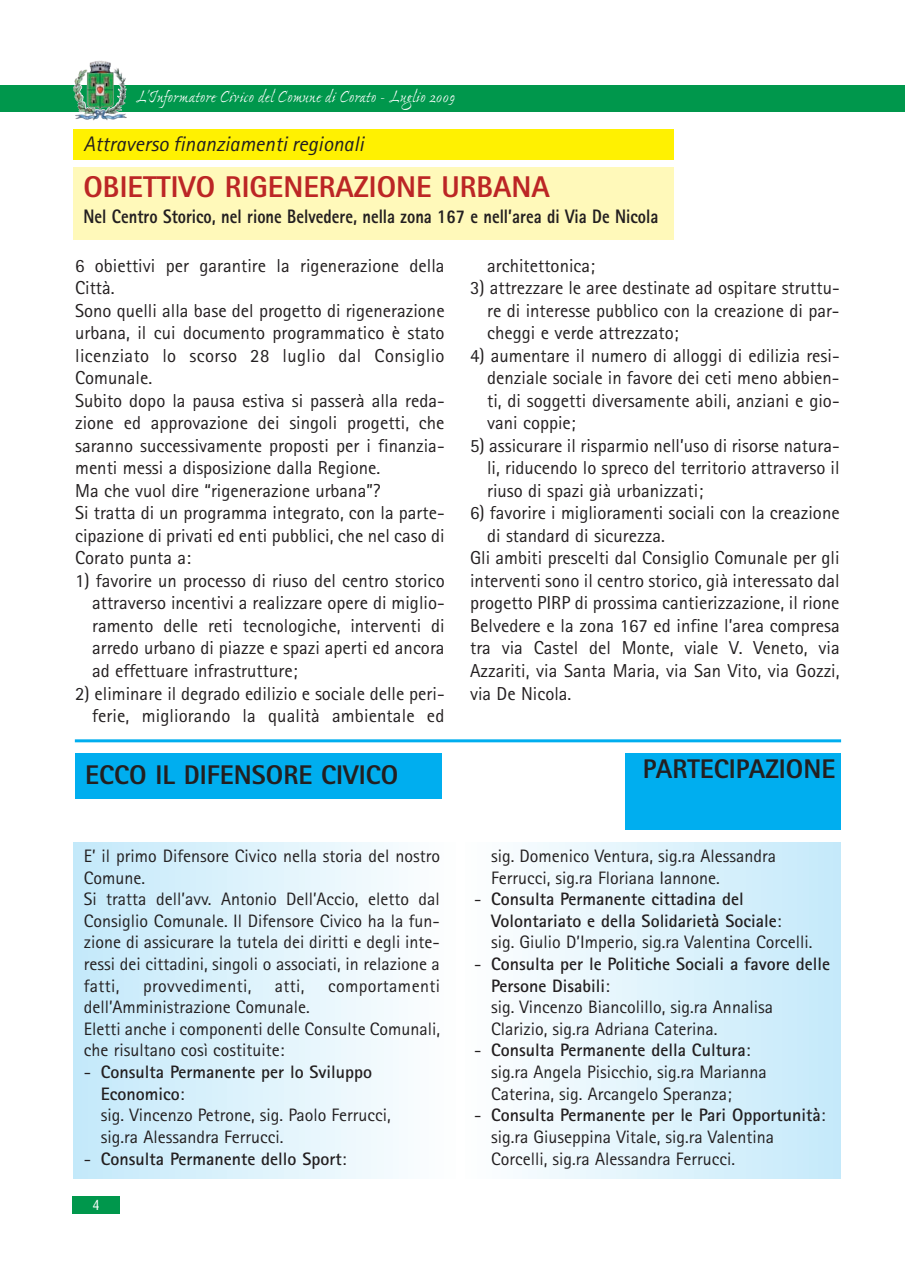
<style>
.page{position:relative;width:905px;height:1273px;background:#fff}
.page>*{position:absolute;margin:0;border:0;box-sizing:border-box;transform-origin:0 0}
.t1{font:800 30px "Rotis Sans Serif";color:#bc2625}
.t2{font:800 27px "Rotis Sans Serif";color:#231f20}
.t3{font:italic 21px "Rotis Sans Serif";color:#231f20}
.t4{font:800 19.5px "Rotis Sans Serif";color:#231f20;scale:.85 1}
.t5{font:18.75px/22.5px "Rotis Sans Serif";color:#231f20;text-align:justify}
.t6{font:18px/21.6px "Rotis Sans Serif";color:#231f20}
.t7{font:700 18px/21.6px "Rotis Sans Serif";color:#231f20}
.t8{font:18px "Ex Ponto MM Os F.290.wt";letter-spacing:-.01em;color:#fff}
.t9{font:18px "Rotis Sans Serif";letter-spacing:.02em;color:#231f20}
.t10{font:condensed 13.5px "Helvetica";color:#fff}
.s1{font-weight:700}
.s2{font-weight:400}
</style>
<div class="page">
<div style="left:72px;top:1196px;width:48px;height:17px;background:#00974c"></div>
<div style="left:0;top:85px;width:905px;height:26px;background:#00974c"></div>
<img style="left:73px;top:69px;width:15px;height:33px">
<div style="left:73px;top:129px;width:601px;height:30px;background:#fff101"></div>
<svg style="left:74px;top:842px;width:766px;height:336px"></svg>
<hr style="left:75px;top:739px;width:766px;height:3px;background:#00aeef">
<div style="left:74px;top:167px;width:600px;height:72px;background:#fff9ba"></div>
<div style="left:625px;top:753px;width:216px;height:76px;background:#00aeef"></div>
<div style="left:75px;top:753px;width:366px;height:46px;background:#00aeef"></div>
<p class="t8" style="left:136px;top:89px;width:320px">L’Informatore Civico del Comune di Corato - Luglio 2009</p>
<p class="t3" style="left:83px;top:136px;width:282px">Attraverso finanziamenti regionali</p>
<h1 class="t1" style="left:84px;top:176px;width:468px">OBIETTIVO RIGENERAZIONE URBANA</h1>
<p class="t4" style="left:84px;top:209px;width:678px">Nel Centro Storico, nel rione Belvedere, nella zona 167 e nell’area di Via De Nicola</p>
<p class="t5" style="left:75px;top:256px;width:371px;text-align:left">6 obiettivi per garantire la rigenerazione della Città.<br>Sono quelli alla base del progetto di rigenerazione urbana, il cui documento programmatico è stato licenziato lo scorso 28 luglio dal Consiglio Comunale.<br>Subito dopo la pausa estiva si passerà alla reda&shy;zione ed approvazione dei singoli progetti, che saranno successivamente proposti per i finanzia&shy;menti messi a disposizione dalla Regione.<br>Ma che vuol dire “rigenerazione urbana”?<br>Si tratta di un programma integrato, con la parte&shy;cipazione di privati ed enti pubblici, che nel caso di Corato punta a:</p>
<p class="t5" style="left:92px;top:571px;width:354px;text-indent:-17px">1) favorire un processo di riuso del centro storico attraverso incentivi a realizzare opere di miglio&shy;ramento delle reti tecnologiche, interventi di arredo urbano di piazze e spazi aperti ed ancora ad effettuare infrastrutture;</p>
<p class="t5" style="left:75px;top:683px;width:371px;text-align:right">2) eliminare il degrado edilizio e sociale delle peri&shy;ferie, migliorando la qualità ambientale ed</p>
<p class="t5" style="left:487px;top:256px;width:109px">architettonica;</p>
<p class="t5" style="left:487px;top:278px;width:354px;text-indent:-17px">3) attrezzare le aree destinate ad ospitare struttu&shy;re di interesse pubblico con la creazione di par&shy;cheggi e verde attrezzato;</p>
<p class="t5" style="left:487px;top:346px;width:354px;text-indent:-17px">4) aumentare il numero di alloggi di edilizia resi&shy;denziale sociale in favore dei ceti meno abbien&shy;ti, di soggetti diversamente abili, anziani e gio&shy;vani coppie;</p>
<p class="t5" style="left:487px;top:436px;width:354px;text-indent:-17px">5) assicurare il risparmio nell’uso di risorse natura&shy;li, riducendo lo spreco del territorio attraverso il riuso di spazi già urbanizzati;</p>
<p class="t5" style="left:470px;top:503px;width:371px">6) favorire i miglioramenti sociali con la creazione</p>
<p class="t5" style="left:487px;top:526px;width:179px">di standard di sicurezza.</p>
<p class="t5" style="left:470px;top:548px;width:371px">Gli ambiti prescelti dal Consiglio Comunale per gli</p>
<p class="t5" style="left:470px;top:571px;width:371px">interventi sono il centro storico, già interessato dal</p>
<p class="t5" style="left:470px;top:593px;width:371px">progetto PIRP di prossima cantierizzazione, il rione</p>
<p class="t5" style="left:470px;top:616px;width:371px">Belvedere e la zona 167 ed infine l’area compresa</p>
<p class="t5" style="left:470px;top:638px;width:371px">tra via Castel del Monte, viale V. Veneto, via</p>
<p class="t5" style="left:470px;top:661px;width:371px">Azzariti, via Santa Maria, via San Vito, via Gozzi,</p>
<p class="t5" style="left:470px;top:683px;width:103px">via De Nicola.</p>
<h2 class="t2" style="left:85px;top:765px;width:314px">ECCO IL DIFENSORE CIVICO</h2>
<h2 class="t2" style="left:643px;top:759px;width:194px">PARTECIPAZIONE</h2>
<p class="t6" style="left:84px;top:846px;width:358px">E’ il primo Difensore Civico nella storia del nostro Comune.<br>Si tratta dell’avv. Antonio Dell’Accio, eletto dal Consiglio Comunale. Il Difensore Civico ha la fun&shy;zione di assicurare la tutela dei diritti e degli inte&shy;ressi dei cittadini, singoli o associati, in relazione a fatti,</p>
<p class="t9" style="left:143px;top:979px;width:110px">provvedimenti,</p>
<p class="t6" style="left:275px;top:976px;width:31px">atti,</p>
<p class="t9" style="left:328px;top:979px;width:113px">comportamenti</p>
<p class="t6" style="left:84px;top:997px;width:358px">dell’Amministrazione Comunale.<br>Eletti anche i componenti delle Consulte Comunali, che risultano così costituite:</p>
<p class="t6" style="left:101px;top:1062px;width:291px;text-indent:-17px">- <span class="s1">Consulta Permanente per lo Sviluppo<br>Economico</span>:<br>sig. Vincenzo Petrone, sig. Paolo Ferrucci, sig.ra Alessandra Ferrucci.</p>
<p class="t7" style="left:84px;top:1149px;width:264px"><span class="s2">-</span> Consulta Permanente dello Sport<span class="s2">:</span></p>
<p class="t10" style="left:93px;top:1196px;width:8px">4</p>
<p class="t6" style="left:491px;top:846px;width:287px">sig. Domenico Ventura, sig.ra Alessandra<br>Ferrucci, sig.ra Floriana Iannone.</p>
<p class="t7" style="left:491px;top:889px;width:323px;text-indent:-17px"><span class="s2">-</span> Consulta Permanente cittadina del<br>Volontariato e della Solidarietà Sociale<span class="s2">:<br>sig. Giulio D’Imperio, sig.ra Valentina Corcelli.</span></p>
<p class="t6" style="left:491px;top:954px;width:340px;text-indent:-17px">- <span class="s1">Consulta per le Politiche Sociali a favore delle Persone Disabili</span>:<br>sig. Vincenzo Biancolillo, sig.ra Annalisa Clarizio, sig.ra Adriana Caterina.</p>
<p class="t6" style="left:491px;top:1041px;width:277px;text-indent:-17px">- <span class="s1">Consulta Permanente della Cultura</span>: sig.ra Angela Pisicchio, sig.ra Marianna<br>Caterina, sig. Arcangelo Speranza;</p>
<p class="t6" style="left:491px;top:1105px;width:336px;text-indent:-17px">- <span class="s1">Consulta Permanente per le Pari Opportunità</span>: sig.ra Giuseppina Vitale, sig.ra Valentina<br>Corcelli, sig.ra Alessandra Ferrucci.</p>
</div>
